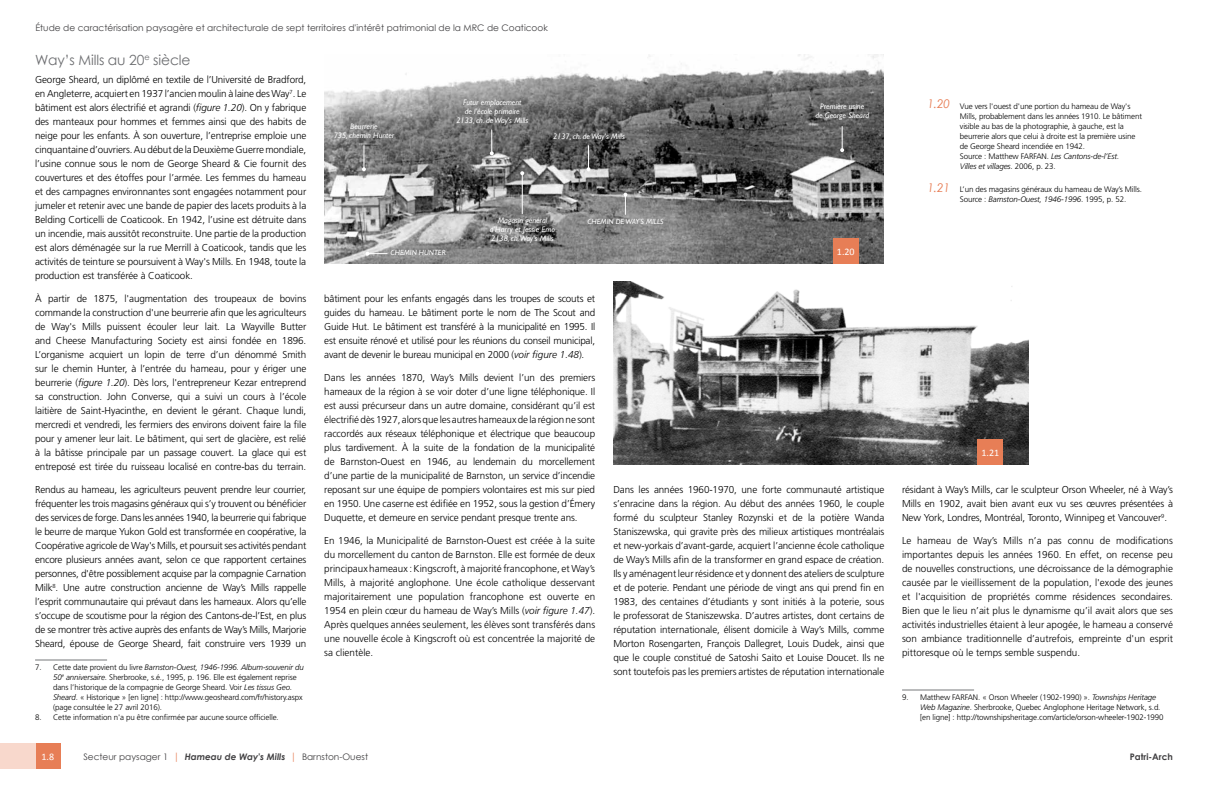
<style>
.page{position:relative;width:1224px;height:792px;background:#fff}
.page>*{position:absolute;margin:0;border:0;box-sizing:border-box;transform-origin:0 0}
.t1{font:14px "Century Gothic";letter-spacing:-.01em;color:#6d6e71}
.t2{font:italic 12px "Century Gothic";color:#e77e56}
.t3{font:300 10px/14px "Frutiger LT Std";letter-spacing:-.01em;color:#000;text-align:justify}
.t4{font:10px "Calibri";color:#fff}
.t5{font:9px "Century Gothic";color:#414042}
.t6{font:700 9px "Century Gothic";color:#414042}
.t7{font:300 8px/10px "Frutiger LT Std";letter-spacing:-.01em;color:#000}
.t8{font:italic 8px/9px "Gill Sans";color:#fff;text-align:center}
.t9{font:italic 7.5px "Gill Sans";color:#fff}
.s1{font-style:italic}
.s2{font-size:10px;color:#e98b67}
.s3{font-weight:700;font-style:italic}
</style>
<div class="page">
<div style="left:35px;top:743px;width:26px;height:26px;background:#e77e56"></div>
<div style="left:0;top:743px;width:36px;height:26px;background:#f8d8cc"></div>
<hr style="left:35px;top:660px;width:72px;height:1px;background:#77787b">
<img style="left:324px;top:54px;width:560px;height:210px">
<div style="left:833px;top:238px;width:26px;height:26px;background:#e77e56"></div>
<img style="left:613px;top:282px;width:416px;height:183px">
<div style="left:978px;top:439px;width:25px;height:26px;background:#e77e56"></div>
<svg style="left:840px;top:127px;width:4px;height:25px"></svg>
<svg style="left:362px;top:146px;width:4px;height:25px"></svg>
<svg style="left:623px;top:193px;width:4px;height:21px"></svg>
<svg style="left:365px;top:252px;width:22px;height:4px"></svg>
<hr style="left:902px;top:690px;width:72px;height:1px;background:#77787b">
<hr style="left:522px;top:173px;width:1px;height:41px;background:#fff">
<svg style="left:520px;top:171px;width:4px;height:4px"></svg>
<svg style="left:587px;top:146px;width:4px;height:25px"></svg>
<svg style="left:490px;top:130px;width:4px;height:25px"></svg>
<p class="t5" style="left:35px;top:21px;width:514px">Étude de caractérisation paysagère et architecturale de sept territoires d'intérêt patrimonial de la MRC de Coaticook</p>
<h1 class="t1" style="left:35px;top:50px;width:157px">Way’s Mills au 20<sup>e</sup> siècle</h1>
<p class="t3" style="left:35px;top:73px;width:273px">George Sheard, un diplômé en textile de l’Université de Bradford, en Angleterre, acquiert en 1937 l’ancien moulin à laine des Way<sup>7</sup>. Le bâtiment est alors électrifié et agrandi (<span class="s1">figure 1.20</span>). On y fabrique des manteaux pour hommes et femmes ainsi que des habits de neige pour les enfants. À son ouverture, l’entreprise emploie une cinquantaine d’ouvriers. Au début de la Deuxième Guerre mondiale, l’usine connue sous le nom de George Sheard &amp; Cie fournit des couvertures et des étoffes pour l’armée. Les femmes du hameau et des campagnes environnantes sont engagées notamment pour jumeler et retenir avec une bande de papier des lacets produits à la Belding Corticelli de Coaticook. En 1942, l’usine est détruite dans un incendie, mais aussitôt reconstruite. Une partie de la production est alors déménagée sur la rue Merrill à Coaticook, tandis que les activités de teinture se poursuivent à Way's Mills. En 1948, toute la production est transférée à Coaticook.</p>
<p class="t3" style="left:35px;top:292px;width:273px">À partir de 1875, l'augmentation des troupeaux de bovins commande la construction d'une beurrerie afin que les agriculteurs de Way's Mills puissent écouler leur lait. La Wayville Butter and Cheese Manufacturing Society est ainsi fondée en 1896.<br>L’organisme acquiert un lopin de terre d’un dénommé Smith sur le chemin Hunter, à l’entrée du hameau, pour y ériger une beurrerie (<span class="s1">figure 1.20</span>). Dès lors, l'entrepreneur Kezar entreprend sa construction. John Converse, qui a suivi un cours à l’école laitière de Saint-Hyacinthe, en devient le gérant. Chaque lundi, mercredi et vendredi, les fermiers des environs doivent faire la file pour y amener leur lait. Le bâtiment, qui sert de glacière, est relié à la bâtisse principale par un passage couvert. La glace qui est entreposé est tirée du ruisseau localisé en contre-bas du terrain.</p>
<p class="t3" style="left:35px;top:483px;width:273px">Rendus au hameau, les agriculteurs peuvent prendre leur courrier, fréquenter les trois magasins généraux qui s’y trouvent ou bénéficier des services de forge. Dans les années 1940, la beurrerie qui fabrique le beurre de marque Yukon Gold est transformée en coopérative, la Coopérative agricole de Way's Mills, et poursuit ses activités pendant encore plusieurs années avant, selon ce que rapportent certaines personnes, d'être possiblement acquise par la compagnie Carnation Milk<sup>8</sup>. Une autre construction ancienne de Way’s Mills rappelle l’esprit communautaire qui prévaut dans les hameaux. Alors qu’elle s’occupe de scoutisme pour la région des Cantons-de-l’Est, en plus de se montrer très active auprès des enfants de Way’s Mills, Marjorie Sheard, épouse de George Sheard, fait construire vers 1939 un</p>
<p class="t7" style="left:53px;top:662px;width:252px;text-indent:-18px">7. Cette date provient du livre <span class="s1">Barnston-Ouest, 1946-1996. Album-souvenir du 50</span><sup>e</sup> <span class="s1">anniversaire</span>. Sherbrooke, s.é., 1995, p. 196. Elle est également reprise dans l’historique de la compagnie de George Sheard. Voir <span class="s1">Les tissus Geo.<br>Sheard</span>. « Historique » [en ligne] : http://www.geosheard.com/fr/history.aspx (page consultée le 27 avril 2016).</p>
<p class="t7" style="left:35px;top:712px;width:245px">8. Cette information n'a pu être confirmée par aucune source officielle.</p>
<p class="t2" style="left:928px;top:96px;width:24px">1.20</p>
<p class="t8" style="left:456px;top:98px;width:73px">Futur emplacement<br>de l'école primaire<br>2133, ch. de Way's Mills</p>
<p class="t7" style="left:960px;top:101px;width:184px">Vue vers l'ouest d'une portion du hameau de Way's Mills, probablement dans les années 1910. Le bâtiment visible au bas de la photographie, à gauche, est la beurrerie alors que celui à droite est la première usine de George Sheard incendiée en 1942.<br>Source : Matthew FARFAN. <span class="s1">Les Cantons-de-l’Est.<br>Villes et villages</span>. 2006, p. 23.</p>
<p class="t8" style="left:815px;top:102px;width:55px">Première usine<br>de George Sheard</p>
<p class="t8" style="left:334px;top:122px;width:62px">Beurrerie<br>735, chemin Hunter</p>
<p class="t8" style="left:553px;top:132px;width:73px">2137, ch. de Way's Mills</p>
<p class="t2" style="left:928px;top:179px;width:24px">1.21</p>
<p class="t7" style="left:960px;top:184px;width:184px">L’un des magasins généraux du hameau de Way’s Mills.<br>Source : <span class="s1">Barnston-Ouest, 1946-1996</span>. 1995, p. 52.</p>
<p class="t8" style="left:490px;top:216px;width:67px">Magasin général d'Harry et Jessie Emo<br>2138, ch.Way's Mills</p>
<p class="t9" style="left:587px;top:217px;width:77px">Chemin de Way's Mills</p>
<p class="t4" style="left:837px;top:245px;width:19px">1.20</p>
<p class="t9" style="left:391px;top:249px;width:57px">Chemin Hunter</p>
<p class="t3" style="left:324px;top:292px;width:272px">bâtiment pour les enfants engagés dans les troupes de scouts et guides du hameau. Le bâtiment porte le nom de The Scout and Guide Hut. Le bâtiment est transféré à la municipalité en 1995. Il est ensuite rénové et utilisé pour les réunions du conseil municipal, avant de devenir le bureau municipal en 2000 (<span class="s1">voir figure 1.48</span>).</p>
<p class="t3" style="left:324px;top:371px;width:272px">Dans les années 1870, Way’s Mills devient l’un des premiers hameaux de la région à se voir doter d’une ligne téléphonique. Il est aussi précurseur dans un autre domaine, considérant qu’il est électrifié dès 1927, alors que les autres hameaux de la région ne sont raccordés aux réseaux téléphonique et électrique que beaucoup plus tardivement. À la suite de la fondation de la municipalité de Barnston-Ouest en 1946, au lendemain du morcellement d’une partie de la municipalité de Barnston, un service d’incendie reposant sur une équipe de pompiers volontaires est mis sur pied en 1950. Une caserne est édifiée en 1952, sous la gestion d’Émery Duquette, et demeure en service pendant presque trente ans.</p>
<p class="t3" style="left:324px;top:534px;width:272px">En 1946, la Municipalité de Barnston-Ouest est créée à la suite du morcellement du canton de Barnston. Elle est formée de deux principaux hameaux : Kingscroft, à majorité francophone, et Way’s Mills, à majorité anglophone. Une école catholique desservant majoritairement une population francophone est ouverte en 1954 en plein cœur du hameau de Way’s Mills (<span class="s1">voir figure 1.47</span>).<br>Après quelques années seulement, les élèves sont transférés dans une nouvelle école à Kingscroft où est concentrée la majorité de sa clientèle.</p>
<p class="t4" style="left:981px;top:446px;width:19px">1.21</p>
<p class="t3" style="left:613px;top:483px;width:272px">Dans les années 1960-1970, une forte communauté artistique s’enracine dans la région. Au début des années 1960, le couple formé du sculpteur Stanley Rozynski et de la potière Wanda Staniszewska, qui gravite près des milieux artistiques montréalais et new-yorkais d’avant-garde, acquiert l’ancienne école catholique de Way’s Mills afin de la transformer en grand espace de création.<br>Ils y aménagent leur résidence et y donnent des ateliers de sculpture et de poterie. Pendant une période de vingt ans qui prend fin en 1983, des centaines d’étudiants y sont initiés à la poterie, sous le professorat de Staniszewska. D’autres artistes, dont certains de réputation internationale, élisent domicile à Way’s Mills, comme Morton Rosengarten, François Dallegret, Louis Dudek, ainsi que que le couple constitué de Satoshi Saito et Louise Doucet. Ils ne sont toutefois pas les premiers artistes de réputation internationale</p>
<p class="t3" style="left:902px;top:483px;width:272px">résidant à Way’s Mills, car le sculpteur Orson Wheeler, né à Way’s Mills en 1902, avait bien avant eux vu ses œuvres présentées à New York, Londres, Montréal, Toronto, Winnipeg et Vancouver<sup>9</sup>.</p>
<p class="t3" style="left:902px;top:534px;width:272px">Le hameau de Way’s Mills n’a pas connu de modifications importantes depuis les années 1960. En effet, on recense peu de nouvelles constructions, une décroissance de la démographie causée par le vieillissement de la population, l'exode des jeunes et l'acquisition de propriétés comme résidences secondaires.<br>Bien que le lieu n’ait plus le dynamisme qu’il avait alors que ses activités industrielles étaient à leur apogée, le hameau a conservé son ambiance traditionnelle d’autrefois, empreinte d'un esprit pittoresque où le temps semble suspendu.</p>
<p class="t7" style="left:920px;top:692px;width:245px;text-indent:-18px">9. Matthew FARFAN. « Orson Wheeler (1902-1990) ». <span class="s1">Townships Heritage<br>Web Magazine</span>. Sherbrooke, Quebec Anglophone Heritage Network, s.d. [en ligne] : http://townshipsheritage.com/article/orson-wheeler-1902-1990</p>
<p class="t4" style="left:41px;top:750px;width:14px">1.8</p>
<p class="t5" style="left:83px;top:750px;width:286px">Secteur paysager 1 <span class="s2">|</span> <span class="s3">Hameau de Way's Mills</span> <span class="s2">|</span> Barnston-Ouest</p>
<p class="t6" style="left:1130px;top:750px;width:45px">Patri-Arch</p>
</div>
